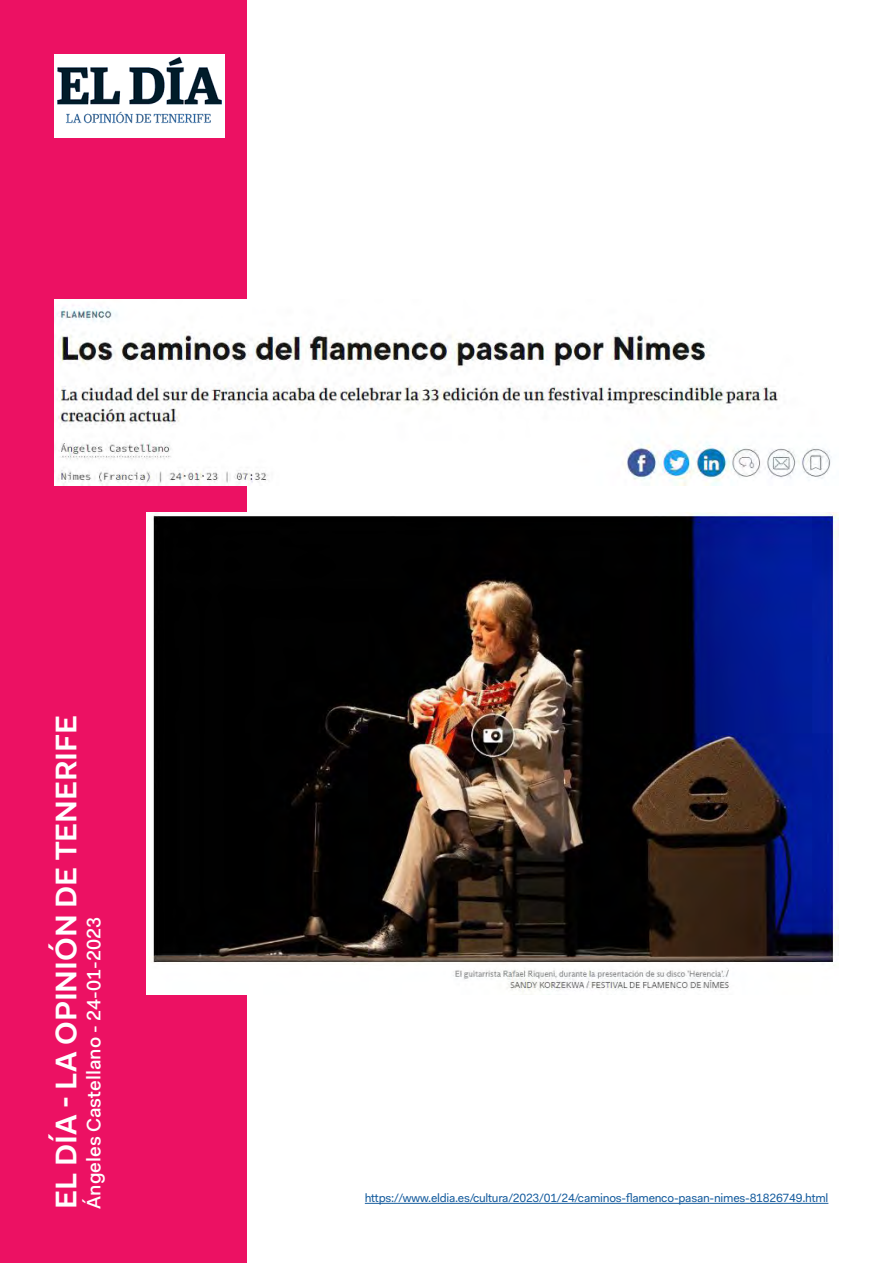
<style>
.page{position:relative;width:893px;height:1263px;background:#fff}
.page>*{position:absolute;margin:0;border:0;box-sizing:border-box;transform-origin:0 0}
.Date{font:600 30px "Fakt Pro";letter-spacing:-.005em;color:#fff}
.t1{font:500 19.5px "Fakt Pro";color:#fff}
.t2{font:12px "Fakt Pro";letter-spacing:-.02em;color:#175d9e}
</style>
<div class="page">
<div style="left:0;top:0;width:247px;height:1263px;background:#ec1163"></div>
<img style="left:54px;top:54px;width:170px;height:83px">
<img style="left:54px;top:299px;width:778px;height:186px">
<img style="left:146px;top:512px;width:693px;height:483px">
<hr style="left:365px;top:1203px;width:463px;height:1px;background:#175d9e">
<p class="Date" style="left:46px;top:1209px;width:495px;rotate:-90deg">EL DÍA - LA OPINIÓN DE TENERIFE</p>
<p class="t1" style="left:81px;top:1209px;width:294px;rotate:-90deg">Ángeles Castellano - 24-01-2023</p>
<p class="t2" style="left:365px;top:1190px;width:465px">https://www.eldia.es/cultura/2023/01/24/caminos-flamenco-pasan-nimes-81826749.html</p>
</div>
